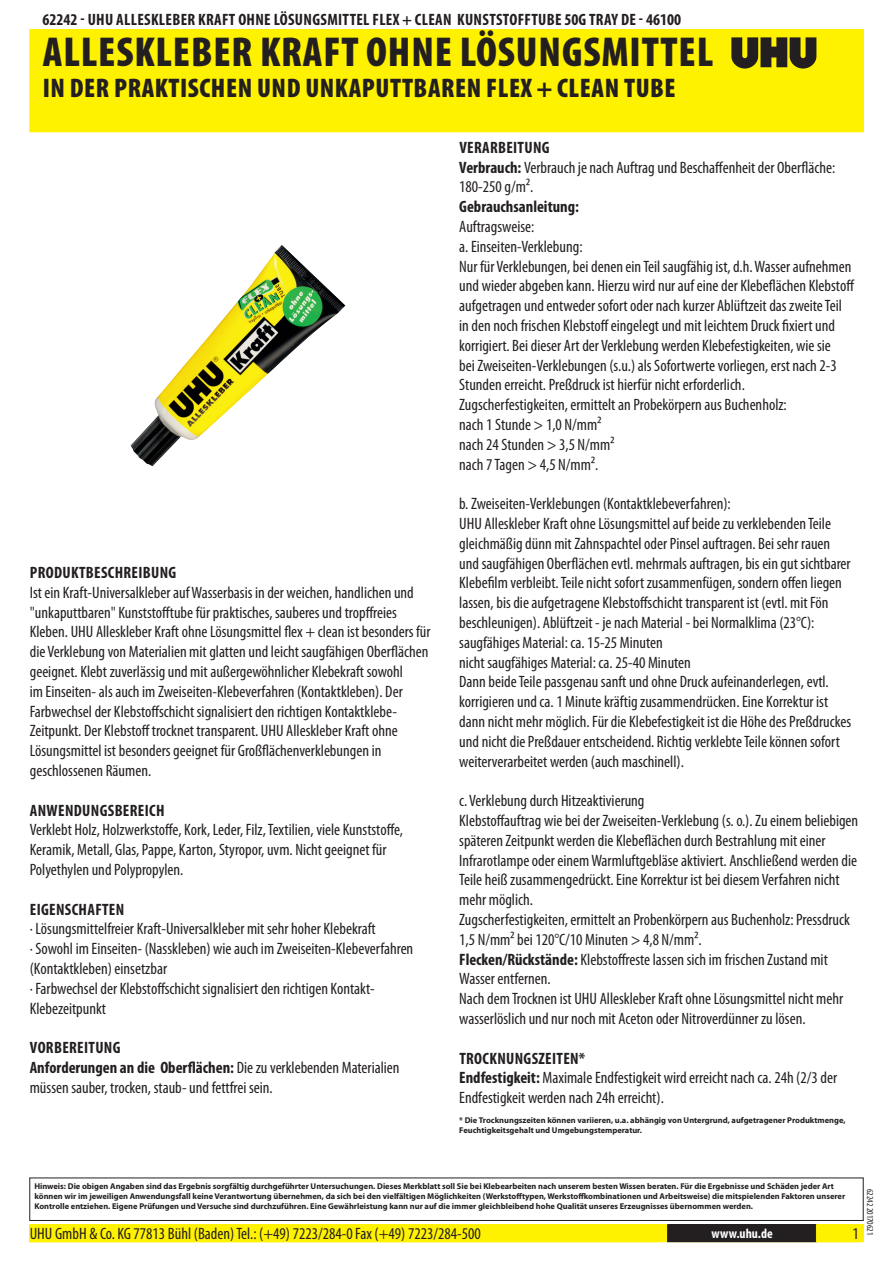
<style>
.page{position:relative;width:893px;height:1263px;background:#fff}
.page>*{position:absolute;margin:0;border:0;box-sizing:border-box;transform-origin:0 0}
.PageHeaderBlack{font:900 condensed 42px "Myriad Pro";letter-spacing:.02em;color:#231f20}
.PageSubheaderBlack{font:900 condensed 27px "Myriad Pro";letter-spacing:.02em;color:#231f20}
.Regular{font:condensed 16.5px/19.8px "Myriad Pro";color:#231f20}
.TOCItem{font:700 condensed 16.5px "Myriad Pro";letter-spacing:.02em;color:#231f20}
.ContactDataBlack{font:condensed 16.5px "Myriad Pro";color:#231f20}
.Regular-2{font:700 condensed 16.5px "Myriad Pro";color:#231f20}
.URL{font:700 condensed 13.5px "Myriad Pro";color:#fff}
.Revisie{font:condensed 9px "Myriad Pro";color:#231f20}
.Disclaimer{font:700 8.4px/10.1px "Myriad Pro";color:#231f20}
.s1{font-weight:700}
</style>
<div class="page">
<div style="left:30px;top:30px;width:833px;height:102px;background:#fff200"></div>
<svg style="left:731px;top:37px;width:85px;height:32px"></svg>
<div style="left:29px;top:1177px;width:835px;height:44px;border:1px solid #231f20"></div>
<div style="left:30px;top:1225px;width:833px;height:17px;background:#fff200"></div>
<div style="left:29px;top:1224px;width:835px;height:18px;border:1px solid #fff200"></div>
<div style="left:668px;top:1225px;width:148px;height:17px;background:#231f20"></div>
<div style="left:667px;top:1224px;width:150px;height:18px;border:1px solid #231f20"></div>
<img style="left:131px;top:245px;width:214px;height:221px">
<p class="TOCItem" style="left:43px;top:9px;width:640px">62242 - UHU ALLESKLEBER KRAFT OHNE LÖSUNGSMITTEL FLEX + CLEAN KU NSTSTOFFTUBE 50G TRAY DE - 46100</p>
<p class="PageHeaderBlack" style="left:43px;top:25px;width:672px">ALLESKLEBER KRAFT OHNE LÖSUNGSMITTEL</p>
<p class="PageSubheaderBlack" style="left:43px;top:70px;width:634px">IN DER PRAKTISCHEN UND UNKAPUTTBAREN FLEX + CLEAN TUBE</p>
<p class="TOCItem" style="left:30px;top:562px;width:148px">PRODU KTBESCH REIBUNG</p>
<p class="Regular" style="left:30px;top:582px;width:402px">Ist ein Kraft-Universalkleber auf Wasserbasis in der weichen, handlichen und "unkaputtbaren" Kunststofftube für praktisches, sauberes und tropffreies Kleben. UHU Alleskleber Kraft ohne Lösungsmittel flex + clean ist besonders für die Verklebung von Materialien mit glatten und leicht saugfähigen Oberflächen geeignet. Klebt zuverlässig und mit außergewöhnlicher Klebekraft sowohl<br>im Einseiten- als auch im Zweiseiten-Klebeverfahren (Kontaktkleben). Der Farbwechsel der Klebstoffschicht signalisiert den richtigen Kontaktklebe-Zeitpunkt. Der Klebstoff trocknet transparent. UHU Alleskleber Kraft ohne Lösungsmittel ist besonders geeignet für Großflächenverklebungen in geschlossenen Räumen.</p>
<p class="TOCItem" style="left:30px;top:800px;width:128px">ANWENDU NGSBEREICH</p>
<p class="Regular" style="left:30px;top:820px;width:375px">Verklebt Holz, Holzwerkstoffe, Kork, Leder, Filz, Textilien, viele Kunststoffe,<br>Keramik, Metall, Glas, Pappe, Karton, Styropor, uvm. Nicht geeignet für<br>Polyethylen und Polypropylen.</p>
<p class="TOCItem" style="left:30px;top:899px;width:96px">EIGENSCHAFTEN</p>
<p class="Regular" style="left:30px;top:919px;width:385px">· Lösungsmittelfreier Kraft-Universalkleber mit sehr hoher Klebekraft<br>· Sowohl im Einseiten- (Nasskleben) wie auch im Zweiseiten-Klebeverfahren (Kontaktkleben) einsetzbar<br>· Farbwechsel der Klebstoffschicht signalisiert den richtigen Kontakt-Klebezeitpunkt</p>
<p class="TOCItem" style="left:30px;top:1037px;width:92px">VORBEREITUNG</p>
<p class="Regular" style="left:30px;top:1057px;width:371px"><span class="s1">ANFORDERUNGEN AN DIE OBERFLÄCHEN:</span> Die zu verklebenden Materialien müssen sauber, trocken, staub- und fettfrei sein.</p>
<p class="TOCItem" style="left:459px;top:137px;width:92px">VERARBEITUNG</p>
<p class="Regular" style="left:459px;top:157px;width:378px"><span class="s1">VERBRAUCH:</span> Verbrauch je nach Auftrag und Beschaffenheit der Oberfläche:<br>1 80-250 g/m².</p>
<p class="Regular-2" style="left:459px;top:196px;width:121px">GEBRAUCHSANLEITUNG:</p>
<p class="Regular" style="left:459px;top:216px;width:397px">Auftragsweise:<br>a. Einseiten-Verklebung:<br>Nur für Verklebungen, bei denen ein Teil saugfähig ist, d.h. Wasser aufnehmen und wieder abgeben kann. Hierzu wird nur auf eine der Klebeflächen Klebstoff aufgetragen und entweder sofort oder nach kurzer Ablüftzeit das zweite Teil in den noch frischen Klebstoff eingelegt und mit leichtem Druck fixiert und korrigiert. Bei dieser Art der Verklebung werden Klebefestigkeiten, wie sie<br>bei Zweiseiten-Verklebungen (s.u.) als Sofortwerte vorliegen, erst nach 2-3<br>Stunden erreicht. Preßdruck ist hierfür nicht erforderlich.<br>Zugscherfestigkeiten, ermittelt an Probekörpern aus Buchenholz:<br>nach 1 Stunde &gt; 1 ,0 N/mm²<br>nach 24 Stunden &gt; 3,5 N/mm²<br>nach 7 Tagen &gt; 4,5 N/mm².</p>
<p class="Regular" style="left:459px;top:494px;width:393px">b. Zweiseiten-Verklebungen (Kontaktklebeverfahren):<br>UHU Alleskleber Kraft ohne Lösungsmittel auf beide zu verklebenden Teile gleichmäßig dünn mit Zahnspachtel oder Pinsel auftragen. Bei sehr rauen und saugfähigen Oberflächen evtl. mehrmals auftragen, bis ein gut sichtbarer Klebefilm verbleibt. Teile nicht sofort zusammenfügen, sondern offen liegen lassen, bis die aufgetragene Klebstoffschicht transparent ist (evtl. mit Fön beschleunigen). Ablüftzeit - je nach Material - bei Normalklima (23°C): saugfähiges Material: ca. 1 5-25 Minuten<br>nicht saugfähiges Material: ca. 25-40 Minuten<br>Dann beide Teile passgenau sanft und ohne Druck aufeinanderlegen, evtl. korrigieren und ca. 1 Minute kräftig zusammendrücken. Eine Korrektur ist dann nicht mehr möglich. Für die Klebefestigkeit ist die Höhe des Preßdruckes und nicht die Preßdauer entscheidend. Richtig verklebte Teile können sofort weiterverarbeitet werden (auch maschinell).</p>
<p class="Regular" style="left:459px;top:791px;width:401px">c. Verklebung durch Hitzeaktivierung<br>Klebstoffauftrag wie bei der Zweiseiten-Verklebung (s. o.). Zu einem beliebigen späteren Zeitpunkt werden die Klebeflächen durch Bestrahlung mit einer Infrarotlampe oder einem Warmluftgebläse aktiviert. Anschließend werden die Teile heiß zusammengedrückt. Eine Korrektur ist bei diesem Verfahren nicht mehr möglich.<br>Zugscherfestigkeiten, ermittelt an Probenkörpern aus Buchenholz: Pressdruck<br>1 ,5 N/mm² bei 1 20°C/1 0 Minuten &gt; 4,8 N/mm².</p>
<p class="Regular" style="left:459px;top:949px;width:385px"><span class="s1">FLECKEN/RÜCKSTÄNDE:</span> Klebstoffreste lassen sich im frischen Zustand mit Wasser entfernen.<br>Nach dem Trocknen ist UHU Alleskleber Kraft ohne Lösungsmittel nicht mehr wasserlöslich und nur noch mit Aceton oder Nitroverdünner zu lösen.</p>
<p class="TOCItem" style="left:459px;top:1048px;width:127px">TROCKNUNGSZEITEN*</p>
<p class="Regular" style="left:459px;top:1068px;width:379px"><span class="s1">ENDFESTIGKEIT:</span> Maximale Endfestigkeit wird erreicht nach ca. 24h (2/3 der<br>Endfestigkeit werden nach 24h erreicht).</p>
<p class="Disclaimer" style="left:459px;top:1115px;width:388px">* Die Trocknungszeiten können variieren, u.a. abhängig von Untergrund, aufgetragener Produktmenge,<br>Feuchtigkeitsgehalt und Umgebungstemperatur.</p>
<p class="Disclaimer" style="left:34px;top:1181px;width:812px">Hinweis: Die obigen Angaben sind das Ergebnis sorgfältig durchgeführter Untersuchungen. Dieses Merkblatt soll Sie bei Klebearbeiten nach unserem besten Wissen beraten. Für die Ergebnisse und Schäden jeder Art können wir im jeweiligen Anwendungsfall keine Verantwortung übernehmen, da sich bei den vielfältigen Möglichkeiten (Werkstofftypen, Werkstoffkombinationen und Arbeitsweise) die mitspielenden Faktoren unserer<br>Kontrolle entziehen. Eigene Prüfungen und Versuche sind durchzuführen. Eine Gewährleistung kann nur auf die immer gleichbleibend hohe Qualität unseres Erzeugnisses übernommen werden.</p>
<p class="ContactDataBlack" style="left:30px;top:1224px;width:453px">UHU GmbH &amp; Co. KG 7781 3 Bühl (Baden) Tel.: (+49) 7223/284-0 Fax (+49) 7223/284-500</p>
<p class="URL" style="left:711px;top:1225px;width:63px">WWW.UHU.DE</p>
<p class="Revisie" style="left:875px;top:1189px;width:46px;rotate:90deg">62242 201 70621</p>
</div>
